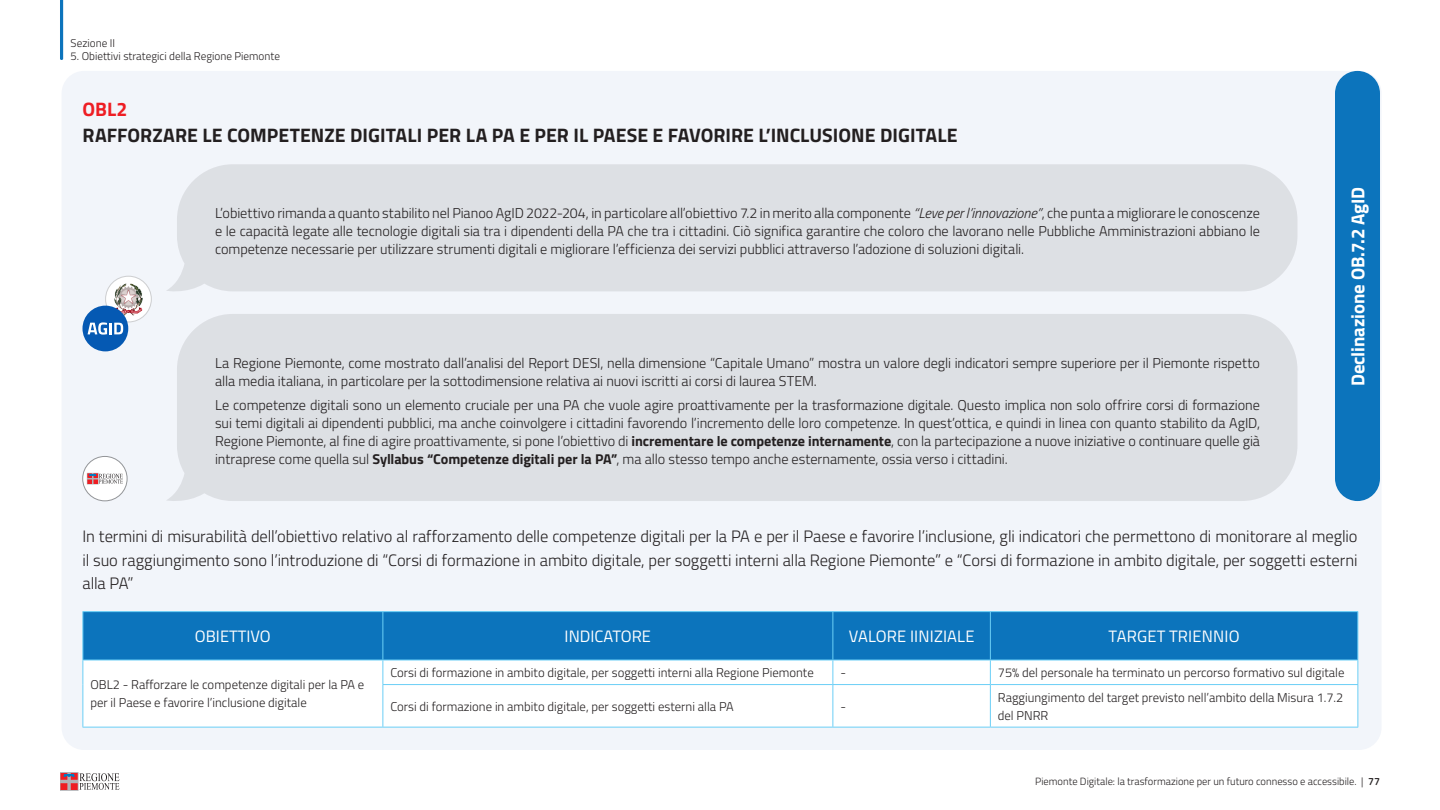
<style>
.page{position:relative;width:1440px;height:810px;background:#fff}
.page>*{position:absolute;margin:0;border:0;box-sizing:border-box;transform-origin:0 0}
.Paragrafo_-_regular{font:700 19.5px "Titillium Web";color:#231f20}
.Paragrafo_-_regular-2{font:700 19.5px "Titillium Web";color:#ee1d23}
.Titolo_-_subsection{font:700 18.75px "Titillium Web";letter-spacing:-.005em;color:#fff}
.Paragrafo_-_regular-3{font:300 16.5px/23.2px "Titillium Web";letter-spacing:-.005em;color:#231f20;text-align:justify}
.t1{font:16.5px "Titillium";letter-spacing:.01em;color:#fff}
.Paragrafo_-_regular-4{font:300 14.25px/18px "Titillium Web";letter-spacing:-.005em;color:#231f20;text-align:justify}
.t2{font:300 12.75px/18px "Titillium";color:#231f20}
.t3{font:300 11.25px "Titillium";color:#231f20}
.t4{font:300 10.5px "Titillium";color:#231f20}
.s1{font-style:italic}
.s2{font-weight:700}
.s3{font-weight:600}
</style>
<div class="page">
<div style="left:60px;top:772px;width:18px;height:18px;border:1px solid #b2b3b7"></div>
<svg style="left:61px;top:773px;width:58px;height:17px"></svg>
<div style="left:62px;top:71px;width:1320px;height:679px;background:#f2f5fa;border-radius:22px"></div>
<svg style="left:60px;top:0;width:3px;height:60px"></svg>
<div style="left:167px;top:314px;width:1131px;height:187px;background:#dde0e4"></div>
<div style="left:106px;top:276px;width:45px;height:46px;background:#fff;border-radius:50%"></div>
<div style="left:105px;top:276px;width:47px;height:46px;border:1px solid #cdced0;border-radius:50%"></div>
<img style="left:114px;top:284px;width:28px;height:32px">
<div style="left:82px;top:306px;width:46px;height:45px;background:#0559b3;border-radius:50%"></div>
<svg style="left:88px;top:322px;width:35px;height:13px"></svg>
<div style="left:167px;top:164px;width:1131px;height:127px;background:#dde0e4"></div>
<div style="left:1335px;top:71px;width:45px;height:430px;background:#0c74bc;border-radius:22px"></div>
<div style="left:83px;top:456px;width:44px;height:45px;background:#fff;border-radius:50%"></div>
<div style="left:83px;top:456px;width:44px;height:45px;border:1px solid #939598;border-radius:50%"></div>
<div style="left:87px;top:473px;width:11px;height:11px;border:1px solid #b2b3b7"></div>
<svg style="left:88px;top:474px;width:35px;height:10px"></svg>
<div style="left:83px;top:612px;width:1275px;height:48px;background:#0c74bc"></div>
<div style="left:83px;top:661px;width:1275px;height:66px;background:#fff"></div>
<hr style="left:82px;top:611px;width:301px;height:1px;background:#6bcff6">
<hr style="left:82px;top:612px;width:1px;height:48px;background:#6bcff6">
<hr style="left:383px;top:611px;width:450px;height:1px;background:#6bcff6">
<hr style="left:382px;top:612px;width:1px;height:48px;background:#6bcff6">
<hr style="left:833px;top:611px;width:157px;height:1px;background:#6bcff6">
<hr style="left:832px;top:612px;width:1px;height:48px;background:#6bcff6">
<hr style="left:990px;top:611px;width:368px;height:1px;background:#6bcff6">
<hr style="left:990px;top:612px;width:1px;height:48px;background:#6bcff6">
<hr style="left:1358px;top:612px;width:1px;height:48px;background:#6bcff6">
<hr style="left:82px;top:660px;width:301px;height:1px;background:#6bcff6">
<svg style="left:82px;top:660px;width:1px;height:25px"></svg>
<hr style="left:82px;top:685px;width:1px;height:42px;background:#6bcff6">
<hr style="left:82px;top:727px;width:301px;height:1px;background:#6bcff6">
<hr style="left:383px;top:660px;width:450px;height:1px;background:#6bcff6">
<svg style="left:382px;top:660px;width:1px;height:24px"></svg>
<hr style="left:382px;top:684px;width:451px;height:1px;background:#6bcff6">
<hr style="left:382px;top:685px;width:1px;height:42px;background:#6bcff6">
<hr style="left:383px;top:727px;width:450px;height:1px;background:#6bcff6">
<hr style="left:833px;top:660px;width:157px;height:1px;background:#6bcff6">
<svg style="left:832px;top:660px;width:1px;height:24px"></svg>
<hr style="left:833px;top:684px;width:157px;height:1px;background:#6bcff6">
<hr style="left:832px;top:685px;width:1px;height:42px;background:#6bcff6">
<hr style="left:833px;top:727px;width:157px;height:1px;background:#6bcff6">
<hr style="left:990px;top:660px;width:368px;height:1px;background:#6bcff6">
<svg style="left:990px;top:660px;width:1px;height:24px"></svg>
<svg style="left:1358px;top:660px;width:1px;height:24px"></svg>
<hr style="left:990px;top:684px;width:368px;height:1px;background:#6bcff6">
<hr style="left:990px;top:685px;width:1px;height:42px;background:#6bcff6">
<hr style="left:1358px;top:685px;width:1px;height:42px;background:#6bcff6">
<hr style="left:990px;top:727px;width:368px;height:1px;background:#6bcff6">
<p class="t3" style="left:71px;top:34px;width:46px">Sezione II</p>
<p class="t3" style="left:71px;top:48px;width:211px">5. Obiettivi strategici della Regione Piemonte</p>
<p class="Paragrafo_-_regular-2" style="left:83px;top:94px;width:46px">OBL2</p>
<p class="Paragrafo_-_regular" style="left:83px;top:120px;width:876px">RAFFORZARE LE COMPETENZE DIGITALI PER LA PA E PER IL PAESE E FAVORIRE L’INCLUSIONE DIGITALE</p>
<p class="Paragrafo_-_regular-4" style="left:215px;top:203px;width:1046px">L’obiettivo rimanda a quanto stabilito nel Pianoo AgID 2022-204, in particolare all’obiettivo 7.2 in merito alla componente <span class="s1">“Leve per l’innovazione”</span>, che punta a migliorare le conoscenze e le capacità legate alle tecnologie digitali sia tra i dipendenti della PA che tra i cittadini. Ciò significa garantire che coloro che lavorano nelle Pubbliche Amministrazioni abbiano le competenze necessarie per utilizzare strumenti digitali e migliorare l’efficienza dei servizi pubblici attraverso l’adozione di soluzioni digitali.</p>
<p class="Paragrafo_-_regular-4" style="left:215px;top:353px;width:1046px">La Regione Piemonte, come mostrato dall’analisi del Report DESI, nella dimensione “Capitale Umano” mostra un valore degli indicatori sempre superiore per il Piemonte rispetto alla media italiana, in particolare per la sottodimensione relativa ai nuovi iscritti ai corsi di laurea STEM.</p>
<p class="Paragrafo_-_regular-4" style="left:215px;top:395px;width:1046px">Le competenze digitali sono un elemento cruciale per una PA che vuole agire proattivamente per la trasformazione digitale. Questo implica non solo offrire corsi di formazione sui temi digitali ai dipendenti pubblici, ma anche coinvolgere i cittadini favorendo l’incremento delle loro competenze. In quest’ottica, e quindi in linea con quanto stabilito da AgID, Regione Piemonte, al fine di agire proattivamente, si pone l’obiettivo di <span class="s2">incrementare le competenze internamente</span>, con la partecipazione a nuove iniziative o continuare quelle già intraprese come quella sul <span class="s2">Syllabus “Competenze digitali per la PA”</span>, ma allo stesso tempo anche esternamente, ossia verso i cittadini.</p>
<p class="Titolo_-_subsection" style="left:1343px;top:386px;width:201px;rotate:-90deg">Declinazione OB.7.2 AgID</p>
<p class="Paragrafo_-_regular-3" style="left:82px;top:524px;width:1277px">In termini di misurabilità dell’obiettivo relativo al rafforzamento delle competenze digitali per la PA e per il Paese e favorire l’inclusione, gli indicatori che permettono di monitorare al meglio il suo raggiungimento sono l’introduzione di “Corsi di formazione in ambito digitale, per soggetti interni alla Regione Piemonte” e “Corsi di formazione in ambito digitale, per soggetti esterni alla PA”</p>
<p class="t1" style="left:195px;top:624px;width:77px">OBIETTIVO</p>
<p class="t1" style="left:565px;top:624px;width:88px">INDICATORE</p>
<p class="t1" style="left:849px;top:624px;width:127px">VALORE IINIZIALE</p>
<p class="t1" style="left:1109px;top:624px;width:132px">TARGET TRIENNIO</p>
<p class="t2" style="left:90px;top:675px;width:275px">OBL2 - Rafforzare le competenze digitali per la PA e per il Paese e favorire l’inclusione digitale</p>
<p class="t2" style="left:390px;top:663px;width:425px">Corsi di formazione in ambito digitale, per soggetti interni alla Regione Piemonte</p>
<p class="t2" style="left:840px;top:663px;width:7px">-</p>
<p class="t2" style="left:998px;top:663px;width:348px">75% del personale ha terminato un percorso formativo sul digitale</p>
<p class="t2" style="left:390px;top:697px;width:345px">Corsi di formazione in ambito digitale, per soggetti esterni alla PA</p>
<p class="t2" style="left:840px;top:697px;width:7px">-</p>
<p class="t2" style="left:998px;top:688px;width:347px">Raggiungimento del target previsto nell’ambito della Misura 1.7.2 del PNRR</p>
<p class="t4" style="left:1035px;top:774px;width:346px">Piemonte Digitale: la trasformazione per un futuro connesso e accessibile. | <span class="s3">77</span></p>
</div>
